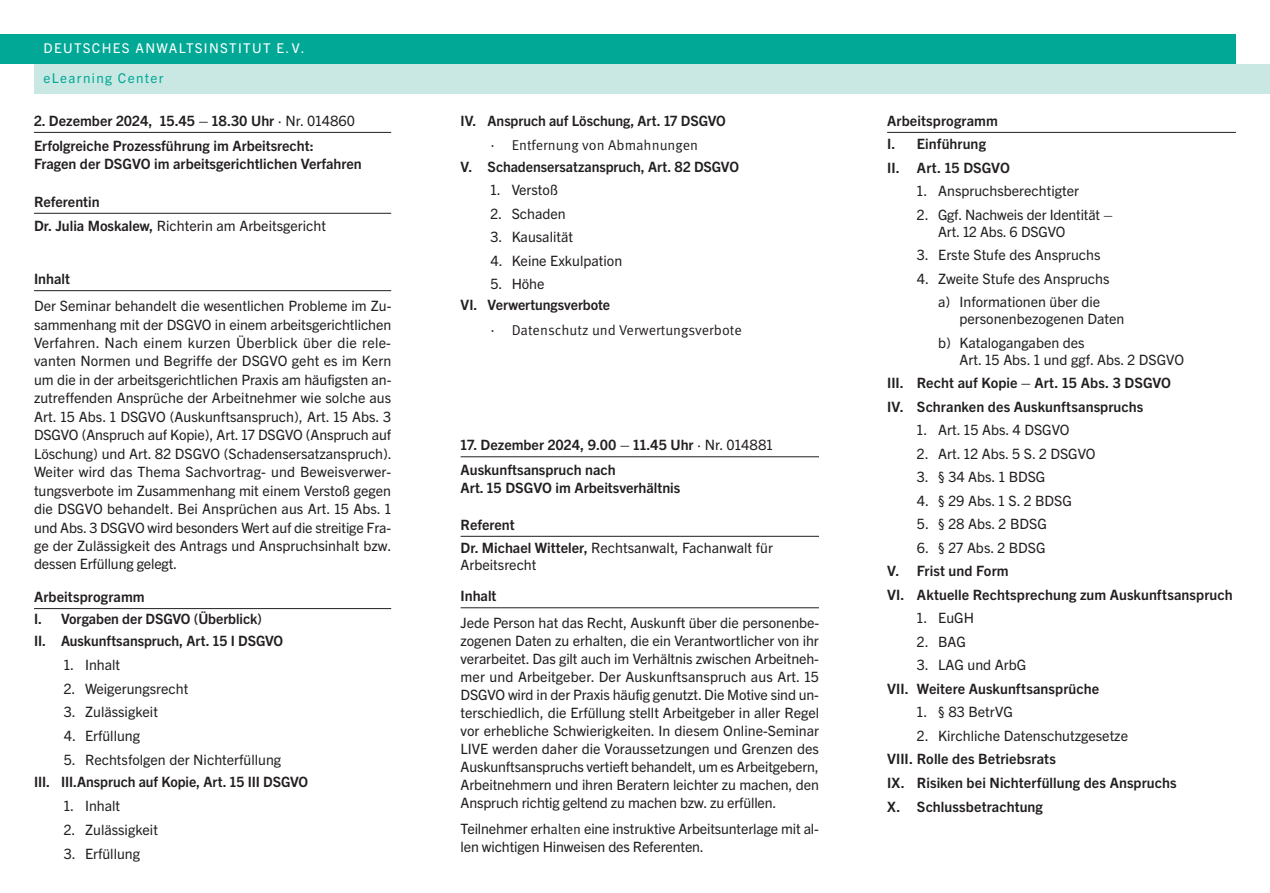
<style>
.page{position:relative;width:1270px;height:893px;background:#fff}
.page>*{position:absolute;margin:0;border:0;box-sizing:border-box;transform-origin:0 0}
.t1{font:14.25px/18.5px "Trade Gothic Next LT Pro";color:#231f20}
.t2{font:700 14.25px/23.5px "Trade Gothic Next LT Pro";color:#231f20}
.t3{font:14.25px "Meta OT Norm";color:#231f20}
.t4{font:13.5px "Trade Gothic Next LT Pro";letter-spacing:.1em;color:#fff}
.t5{font:13.5px "Trade Gothic Next LT Pro";letter-spacing:.1em;color:#00a895}
.s1{font-weight:400}
.s2{font-family:"Meta OT Norm"}
</style>
<div class="page">
<div style="left:34px;top:64px;width:1235px;height:30px;background:#c9e8e4"></div>
<div style="left:0;top:34px;width:1235px;height:30px;background:#00a895"></div>
<hr style="left:460px;top:456px;width:359px;height:1px;background:#231f20">
<hr style="left:460px;top:536px;width:359px;height:1px;background:#231f20">
<hr style="left:460px;top:607px;width:359px;height:1px;background:#231f20">
<hr style="left:34px;top:132px;width:357px;height:1px;background:#231f20">
<hr style="left:34px;top:213px;width:357px;height:1px;background:#231f20">
<hr style="left:34px;top:290px;width:357px;height:1px;background:#231f20">
<hr style="left:34px;top:608px;width:357px;height:1px;background:#231f20">
<hr style="left:887px;top:132px;width:348px;height:1px;background:#231f20">
<p class="t4" style="left:44px;top:39px;width:262px">DEUTSCHES ANWALTSINSTITUT E.V.</p>
<p class="t5" style="left:44px;top:69px;width:121px">eLearning Center</p>
<p class="t2" style="left:34px;top:107px;width:322px;line-height:24.9px">2. Dezember 2024, 15.45 – 18.30 Uhr <span class="s1">· Nr. 014860<br></span>Erfolgreiche Prozessführung im Arbeitsrecht:</p>
<p class="t2" style="left:34px;top:151px;width:329px">Fragen der DSGVO im arbeitsgerichtlichen Verfahren</p>
<p class="t2" style="left:34px;top:189px;width:293px;line-height:24px">Referentin<br>Dr. Julia Moskalew, <span class="s1">Richterin am Arbeitsgericht</span></p>
<p class="t2" style="left:34px;top:266px;width:37px">Inhalt</p>
<p class="t1" style="left:34px;top:296px;width:359px;text-align:justify">Der Seminar behandelt die wesentlichen Probleme im Zu&shy;sammenhang mit der DSGVO in einem arbeitsgerichtlichen Verfahren. Nach einem kurzen Überblick über die rele&shy;vanten Normen und Begriffe der DSGVO geht es im Kern um die in der arbeitsgerichtlichen Praxis am häufigsten an&shy;zutreffenden Ansprüche der Arbeitnehmer wie solche aus Art. 15 Abs. 1 DSGVO (Auskunftsanspruch), Art. 15 Abs. 3<br>DSGVO (Anspruch auf Kopie), Art. 17 DSGVO (Anspruch auf Löschung) und Art. 82 DSGVO (Schadensersatzanspruch).<br>Weiter wird das Thema Sachvortrag- und Beweisverwer&shy;tungsverbote im Zusammenhang mit einem Verstoß gegen die DSGVO behandelt. Bei Ansprüchen aus Art. 15 Abs. 1 und Abs. 3 DSGVO wird besonders Wert auf die streitige Fra&shy;ge der Zulässigkeit des Antrags und Anspruchsinhalt bzw. dessen Erfüllung gelegt.</p>
<p class="t2" style="left:34px;top:585px;width:251px;line-height:21.9px">Arbeitsprogramm<br>I. Vorgaben der DSGVO (Überblick)<br>II. Auskunftsanspruch, Art. 15 I DSGVO</p>
<p class="t1" style="left:64px;top:654px;width:58px">1. Inhalt</p>
<p class="t1" style="left:64px;top:678px;width:126px">2. Weigerungsrecht</p>
<p class="t1" style="left:64px;top:702px;width:96px">3. Zulässigkeit</p>
<p class="t1" style="left:64px;top:726px;width:78px">4. Erfüllung</p>
<p class="t1" style="left:64px;top:750px;width:219px">5. Rechtsfolgen der Nichterfüllung</p>
<p class="t2" style="left:34px;top:769px;width:276px">III. III.Anspruch auf Kopie, Art. 15 III DSGVO</p>
<p class="t1" style="left:64px;top:796px;width:58px">1. Inhalt</p>
<p class="t1" style="left:64px;top:820px;width:96px">2. Zulässigkeit</p>
<p class="t1" style="left:64px;top:844px;width:78px">3. Erfüllung</p>
<p class="t2" style="left:460px;top:108px;width:267px">IV. Anspruch auf Löschung, Art. 17 DSGVO</p>
<p class="t3" style="left:490px;top:137px;width:209px">· Entfernung von Abmahnungen</p>
<p class="t2" style="left:460px;top:154px;width:280px">V. Schadensersatzanspruch, Art. 82 DSGVO</p>
<p class="t1" style="left:490px;top:180px;width:69px">1. Verstoß</p>
<p class="t1" style="left:490px;top:203px;width:77px">2. Schaden</p>
<p class="t1" style="left:490px;top:227px;width:84px">3. Kausalität</p>
<p class="t1" style="left:490px;top:250px;width:133px">4. Keine Exkulpation</p>
<p class="t1" style="left:490px;top:274px;width:56px">5. Höhe</p>
<p class="t2" style="left:460px;top:292px;width:151px">VI. Verwertungsverbote</p>
<p class="t3" style="left:490px;top:321px;width:253px">· Datenschutz und Verwertungsverbote</p>
<p class="t2" style="left:460px;top:432px;width:314px;line-height:24.5px">17. Dezember 2024, 9.00 – 11.45 Uhr <span class="s1">· Nr. 014881<br></span>Auskunftsanspruch nach</p>
<p class="t2" style="left:460px;top:475px;width:221px">Art. 15 DSGVO im Arbeitsverhältnis</p>
<p class="t2" style="left:460px;top:512px;width:314px">Referent<br>Dr. Michael Witteler, <span class="s1">Rechtsanwalt, Fachanwalt für</span></p>
<p class="t1" style="left:460px;top:555px;width:77px">Arbeitsrecht</p>
<p class="t2" style="left:460px;top:583px;width:37px">Inhalt</p>
<p class="t1" style="left:460px;top:613px;width:360px;line-height:18px;text-align:justify">Jede Person hat das Recht, Auskunft über die personenbe&shy;zogenen Daten zu erhalten, die ein Verantwortlicher von ihr verarbeitet. Das gilt auch im Verhältnis zwischen Arbeitneh&shy;mer und Arbeitgeber. Der Auskunftsanspruch aus Art. 15<br>DSGVO wird in der Praxis häufig genutzt. Die Motive sind un&shy;terschiedlich, die Erfüllung stellt Arbeitgeber in aller Regel vor erhebliche Schwierigkeiten. In diesem Online-Seminar LIVE werden daher die Voraussetzungen und Grenzen des Auskunftsanspruchs vertieft behandelt, um es Arbeitgebern, Arbeitnehmern und ihren Beratern leichter zu machen, den Anspruch richtig geltend zu machen bzw. zu erfüllen.</p>
<p class="t1" style="left:460px;top:819px;width:360px;line-height:18px">Teilnehmer erh<span class="s2">alten</span> eine instruktive Arbeitsunterlage mit al&shy;len wichtigen Hinweisen des Referenten.</p>
<p class="t2" style="left:887px;top:108px;width:124px">Arbeitsprogramm<br>I. Einführung<br>II. Art. 15 DSGVO</p>
<p class="t1" style="left:916px;top:181px;width:164px">1. Anspruchsberechtigter</p>
<p class="t1" style="left:938px;top:205px;width:176px;line-height:17.1px;text-indent:-21px">2. Ggf. Nachweis der Identität –<br>Art. 12 Abs. 6 DSGVO</p>
<p class="t1" style="left:916px;top:245px;width:185px">3. Erste Stufe des Anspruchs</p>
<p class="t1" style="left:938px;top:266px;width:173px;line-height:23.5px;text-indent:-21px">4. Zweite Stufe des Anspruchs a) Informationen über die</p>
<p class="t1" style="left:938px;top:306px;width:188px;line-height:23.5px;text-indent:21px">personenbezogenen Daten b) Katalogangaben des</p>
<p class="t1" style="left:959px;top:350px;width:226px">Art. 15 Abs. 1 und ggf. Abs. 2 DSGVO</p>
<p class="t2" style="left:887px;top:371px;width:285px">III. Recht auf Kopie – Art. 15 Abs. 3 DSGVO<br>IV. Schranken des Auskunftsanspruchs</p>
<p class="t1" style="left:916px;top:420px;width:154px">1. Art. 15 Abs. 4 DSGVO</p>
<p class="t1" style="left:916px;top:444px;width:180px">2. Art. 12 Abs. 5 S. 2 DSGVO</p>
<p class="t1" style="left:916px;top:467px;width:130px">3. § 34 Abs. 1 BDSG</p>
<p class="t1" style="left:916px;top:491px;width:156px">4. § 29 Abs. 1 S. 2 BDSG</p>
<p class="t1" style="left:916px;top:514px;width:131px">5. § 28 Abs. 2 BDSG</p>
<p class="t1" style="left:916px;top:537px;width:130px">6. § 27 Abs. 2 BDSG</p>
<p class="t2" style="left:887px;top:558px;width:347px">V. Frist und Form<br>VI. Aktuelle Rechtsprechung zum Auskunftsanspruch</p>
<p class="t1" style="left:916px;top:608px;width:59px">1. EuGH</p>
<p class="t1" style="left:916px;top:631px;width:50px">2. BAG</p>
<p class="t1" style="left:916px;top:655px;width:111px">3. LAG und ArbG</p>
<p class="t2" style="left:887px;top:676px;width:213px">VII. Weitere Auskunftsansprüche</p>
<p class="t1" style="left:916px;top:702px;width:97px">1. § 83 BetrVG</p>
<p class="t1" style="left:916px;top:725px;width:213px">2. Kirchliche Datenschutzgesetze</p>
<p class="t2" style="left:887px;top:746px;width:291px;line-height:24px">VIII. Rolle des Betriebsrats<br>IX. Risiken bei Nichterfüllung des Anspruchs<br>X. Schlussbetrachtung</p>
</div>
